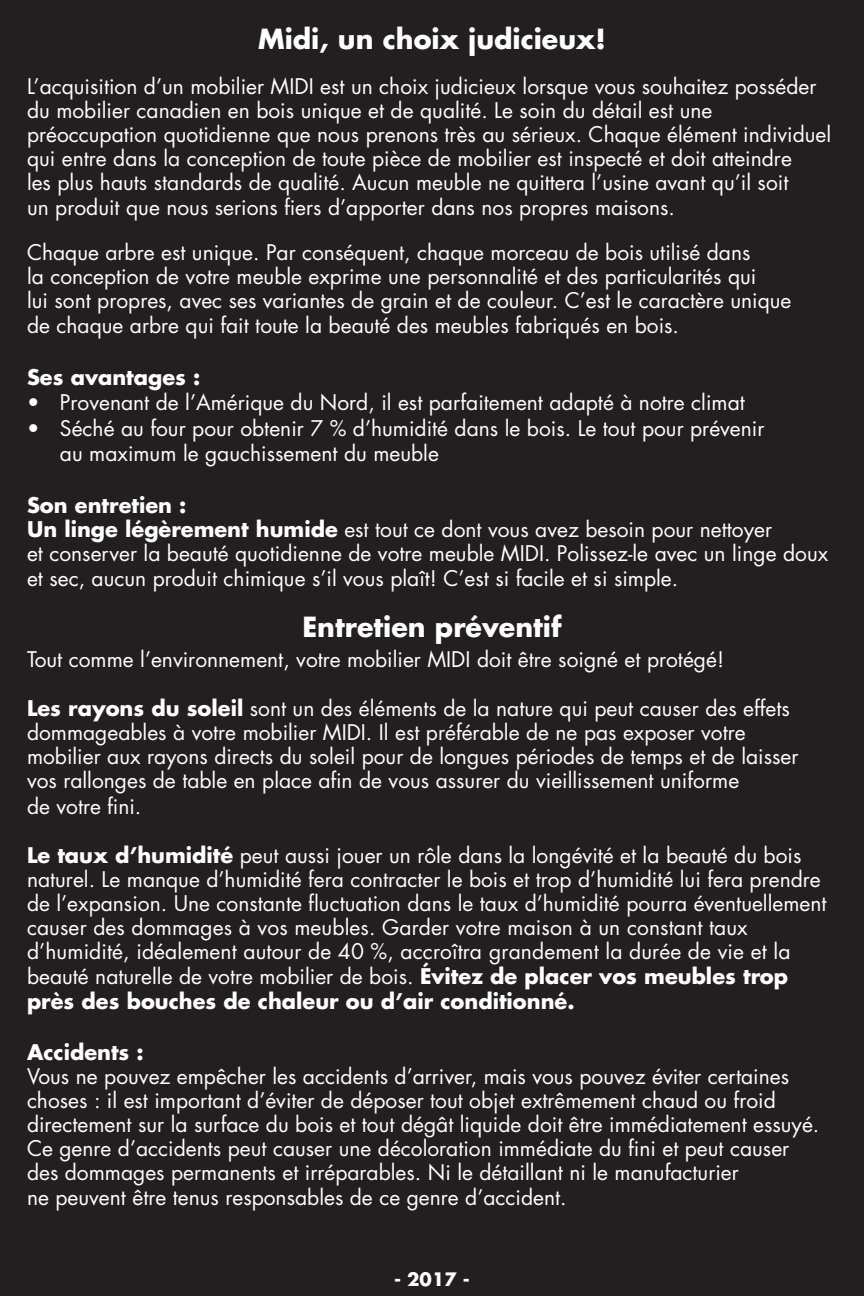
<style>
.page{position:relative;width:864px;height:1296px;background:#231f20}
.page>*{position:absolute;margin:0;border:0;box-sizing:border-box;transform-origin:0 0}
.t1{font:700 27px "Futura";color:#fff}
.t2{font:21px/24.3px "Futura";color:#fff}
.t3{font:700 21px "Futura";color:#fff}
.t4{font:700 18px "Futura";color:#fff}
.s1{font-weight:700}
</style>
<div class="page">
<p class="t1" style="left:258px;top:20px;width:349px">Midi, un choix judicieux!</p>
<p class="t2" style="left:27px;top:74px;width:806px">L’acquisition d’un mobilier MIDI est un choix judicieux lorsque vous souhaitez posséder du mobilier canadien en bois unique et de qualité. Le soin du détail est une préoccupation quotidienne que nous prenons très au sérieux. Chaque élément individuel qui entre dans la conception de toute pièce de mobilier est inspecté et doit atteindre<br>les plus hauts standards de qualité. Aucun meuble ne quittera l’usine avant qu’il soit<br>un produit que nous serions fiers d’apporter dans nos propres maisons.</p>
<p class="t2" style="left:27px;top:240px;width:766px">Chaque arbre est unique. Par conséquent, chaque morceau de bois utilisé dans<br>la conception de votre meuble exprime une personnalité et des particularités qui<br>lui sont propres, avec ses variantes de grain et de couleur. C’est le caractère unique de chaque arbre qui fait toute la beauté des meubles fabriqués en bois.</p>
<p class="t3" style="left:27px;top:363px;width:175px">Ses avantages :</p>
<p class="t2" style="left:27px;top:391px;width:719px">• Provenant de l’Amérique du Nord, il est parfaitement adapté à notre climat</p>
<p class="t2" style="left:60px;top:415px;width:706px;line-height:25.2px;text-indent:-33px">• Séché au four pour obtenir 7 % d’humidité dans le bois. Le tout pour prévenir au maximum le gauchissement du meuble</p>
<p class="t2" style="left:27px;top:493px;width:803px"><span class="s1">Son entretien :<br>Un linge légèrement humide</span> est tout ce dont vous avez besoin pour nettoyer<br>et conserver la beauté quotidienne de votre meuble MIDI. Polissez-le avec un linge doux et sec, aucun produit chimique s’il vous plaît! C’est si facile et si simple.</p>
<p class="t1" style="left:302px;top:609px;width:261px">Entretien préventif</p>
<p class="t2" style="left:27px;top:647px;width:699px">Tout comme l’environnement, votre mobilier MIDI doit être soigné et protégé!</p>
<p class="t2" style="left:27px;top:697px;width:773px"><span class="s1">Les rayons du soleil</span> sont un des éléments de la nature qui peut causer des effets dommageables à votre mobilier MIDI. Il est préférable de ne pas exposer votre mobilier aux rayons directs du soleil pour de longues périodes de temps et de laisser vos rallonges de table en place afin de vous assurer du vieillissement uniforme<br>de votre fini.</p>
<p class="t2" style="left:27px;top:843px;width:801px"><span class="s1">Le taux d’humidité</span> peut aussi jouer un rôle dans la longévité et la beauté du bois naturel. Le manque d’humidité fera contracter le bois et trop d’humidité lui fera prendre de l’expansion. Une constante fluctuation dans le taux d’humidité pourra éventuellement causer des dommages à vos meubles. Garder votre maison à un constant taux d’humidité, idéalement autour de 40 %, accroîtra grandement la durée de vie et la beauté naturelle de votre mobilier de bois. <span class="s1">Évitez de placer vos meubles trop près des bouches de chaleur ou d’air conditionné.</span></p>
<p class="t3" style="left:27px;top:1038px;width:118px">Accidents :</p>
<p class="t2" style="left:27px;top:1064px;width:794px">Vous ne pouvez empêcher les accidents d’arriver, mais vous pouvez éviter certaines choses : il est important d’éviter de déposer tout objet extrêmement chaud ou froid directement sur la surface du bois et tout dégât liquide doit être immédiatement essuyé.<br>Ce genre d’accidents peut causer une décoloration immédiate du fini et peut causer des dommages permanents et irréparables. Ni le détaillant ni le manufacturier<br>ne peuvent être tenus responsables de ce genre d’accident.</p>
<p class="t4" style="left:394px;top:1268px;width:77px">- 2017 -</p>
</div>
